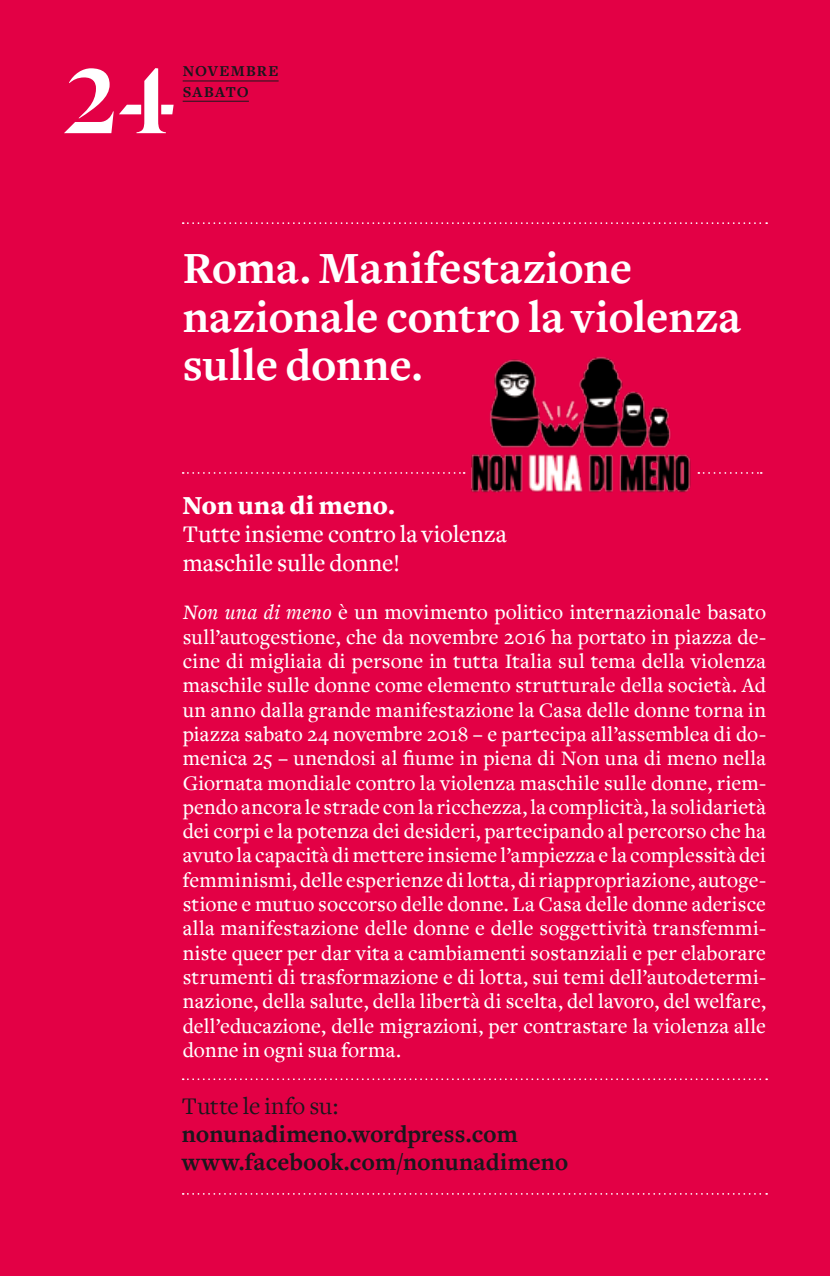
<style>
.page{position:relative;width:830px;height:1276px;background:#fff}
.page>*{position:absolute;margin:0;border:0;box-sizing:border-box;transform-origin:0 0}
.t1{font:500 101.7px "Dala Floda";color:#fff}
.t2{font:700 46.35px/48.6px "Freight Text";color:#fff}
.t3{font:900 27px "Freight Text";letter-spacing:.005em;color:#fff}
.t4{font:700 24.75px/28.3px "Freight Text";letter-spacing:.005em;color:#1a171c}
.t5{font:500 24.75px/28.3px "Freight Text";letter-spacing:-.005em;color:#fff}
.t6{font:24.75px "Freight Text";color:#1a171c}
.t7{font:500 21.38px/24.3px "Freight Text";letter-spacing:.01em;color:#fff;text-align:justify}
.t8{font:15.75px/20.2px "Freight Text Bold SC";letter-spacing:.07em;color:#1a171c}
.s1{font-style:italic}
</style>
<div class="page">
<div style="left:0;top:0;width:829px;height:1276px;background:#e30045"></div>
<hr style="left:182px;top:81px;width:96px;height:1px;background:#1a171c">
<hr style="left:182px;top:101px;width:67px;height:1px;background:#1a171c">
<svg style="left:182px;top:472px;width:282px;height:2px"></svg>
<svg style="left:698px;top:472px;width:63px;height:2px"></svg>
<svg style="left:182px;top:222px;width:584px;height:2px"></svg>
<svg style="left:182px;top:1078px;width:584px;height:2px"></svg>
<svg style="left:182px;top:1193px;width:584px;height:1px"></svg>
<img style="left:464px;top:356px;width:227px;height:137px">
<h1 class="t1" style="left:65px;top:33px;width:111px">24</h1>
<p class="t8" style="left:182px;top:62px;width:97px">NOVEMBRE<br>SABATO</p>
<h2 class="t2" style="left:182px;top:245px;width:559px">Roma. Manifestazione nazionale contro la violenza sulle donne.</h2>
<p class="t3" style="left:182px;top:490px;width:213px">Non una di meno.</p>
<p class="t5" style="left:182px;top:521px;width:325px">Tutte insieme contro la violenza maschile sulle donne!</p>
<p class="t7" style="left:182px;top:601px;width:584px"><span class="s1">Non una di meno</span> è un movimento politico internazionale basato sull’autogestione, che da novembre 2016 ha portato in piazza de&shy;cine di migliaia di persone in tutta Italia sul tema della violenza maschile sulle donne come elemento strutturale della società. Ad un anno dalla grande manifestazione la Casa delle donne torna in piazza sabato 24 novembre 2018 – e partecipa all’assemblea di do&shy;menica 25 – unendosi al fiume in piena di Non una di meno nella Giornata mondiale contro la violenza maschile sulle donne, riem&shy;pendo ancora le strade con la ricchezza, la complicità, la solidarietà dei corpi e la potenza dei desideri, partecipando al percorso che ha avuto la capacità di mettere insieme l’ampiezza e la complessità dei femminismi, delle esperienze di lotta, di riappropriazione, autoge&shy;stione e mutuo soccorso delle donne. La Casa delle donne aderisce alla manifestazione delle donne e delle soggettività transfemmi&shy;niste queer per dar vita a cambiamenti sostanziali e per elaborare strumenti di trasformazione e di lotta, sui temi dell’autodetermi&shy;nazione, della salute, della libertà di scelta, del lavoro, del welfare, dell’educazione, delle migrazioni, per contrastare la violenza alle donne in ogni sua forma.</p>
<p class="t6" style="left:182px;top:1092px;width:158px">Tutte le info su:</p>
<p class="t4" style="left:182px;top:1120px;width:388px">nonunadimeno.wordpress.com www.facebook.com/nonunadimeno</p>
</div>
